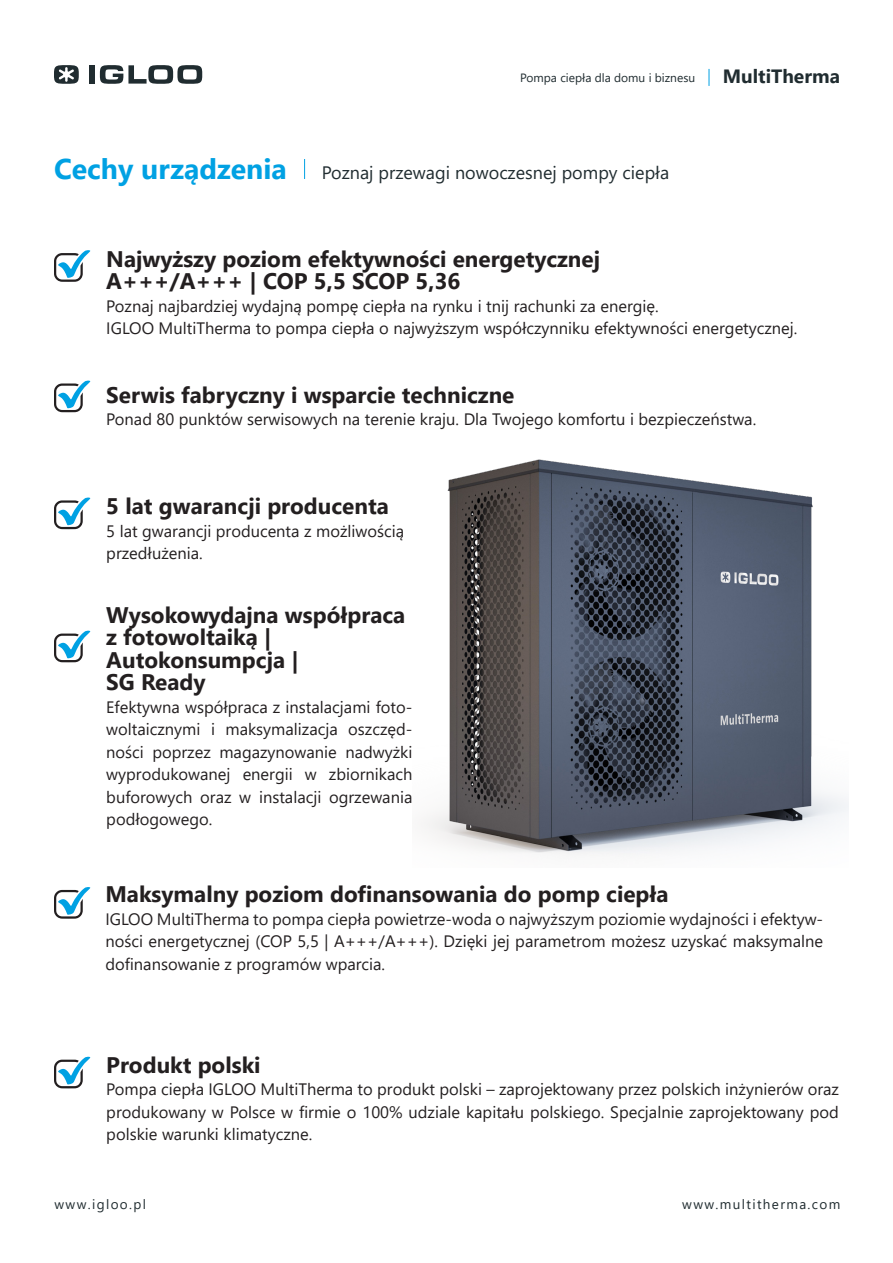
<style>
.page{position:relative;width:893px;height:1263px;background:#fff}
.page>*{position:absolute;margin:0;border:0;box-sizing:border-box;transform-origin:0 0}
.t1{font:700 28.5px "Segoe UI";color:#00a1e3}
.t2{font:700 22.5px/22.5px "Segoe UI";color:#231f20}
.t3{font:700 19.2px "Segoe UI";color:#202c30}
.t4{font:18px "Segoe UI";color:#202c30}
.t5{font:16.5px/22.5px "Segoe UI";color:#231f20;text-align:justify}
.t6{font:13.5px "Segoe UI";letter-spacing:.1em;color:#202c30}
.t7{font:12px "Segoe UI";color:#202c30}
</style>
<div class="page">
<svg style="left:709px;top:69px;width:1px;height:17px"></svg>
<div style="left:90px;top:65px;width:5px;height:19px;background:#202c30"></div>
<svg style="left:100px;top:65px;width:102px;height:19px"></svg>
<svg style="left:54px;top:65px;width:25px;height:19px"></svg>
<img style="left:424px;top:459px;width:425px;height:395px">
<svg style="left:304px;top:159px;width:1px;height:20px"></svg>
<svg style="left:54px;top:630px;width:36px;height:32px"></svg>
<svg style="left:54px;top:887px;width:36px;height:32px"></svg>
<svg style="left:54px;top:1056px;width:36px;height:32px"></svg>
<svg style="left:54px;top:497px;width:36px;height:32px"></svg>
<svg style="left:54px;top:250px;width:36px;height:32px"></svg>
<svg style="left:54px;top:380px;width:36px;height:32px"></svg>
<p class="t7" style="left:520px;top:67px;width:176px">Pompa ciepła dla domu i biznesu</p>
<p class="t3" style="left:723px;top:58px;width:119px">MultiTherma</p>
<p class="t1" style="left:54px;top:142px;width:234px">Cechy urządzenia</p>
<p class="t4" style="left:322px;top:156px;width:349px">Poznaj przewagi nowoczesnej pompy ciepła</p>
<p class="t2" style="left:106px;top:246px;width:495px">Najwyższy poziom efektywności energetycznej<br>A+++/A+++ | COP 5,5 SCOP 5,36</p>
<p class="t5" style="left:106px;top:293px;width:554px">Poznaj najbardziej wydajną pompę ciepła na rynku i tnij rachunki za energię.</p>
<p class="t5" style="left:106px;top:316px;width:693px">IGLOO MultiTherma to pompa ciepła o najwyższym współczynniku efektywności energetycznej.</p>
<p class="t2" style="left:106px;top:382px;width:410px">Serwis fabryczny i wsparcie techniczne</p>
<p class="t5" style="left:106px;top:407px;width:651px">Ponad 80 punktów serwisowych na terenie kraju. Dla Twojego komfortu i bezpieczeństwa.</p>
<p class="t2" style="left:106px;top:493px;width:284px">5 lat gwarancji producenta</p>
<p class="t5" style="left:106px;top:518px;width:299px">5 lat gwarancji producenta z możliwością przedłużenia.</p>
<p class="t2" style="left:106px;top:602px;width:301px">Wysokowydajna współpraca z fotowoltaiką |<br>Autokonsumpcja |<br>SG Ready</p>
<p class="t5" style="left:106px;top:694px;width:308px">Efektywna współpraca z instalacjami foto&shy;woltaicznymi i maksymalizacja oszczęd&shy;ności poprzez magazynowanie nadwyżki wyprodukowanej energii w zbiornikach buforowych oraz w instalacji ogrzewania podłogowego.</p>
<p class="t2" style="left:105px;top:881px;width:565px">Maksymalny poziom dofinansowania do pomp ciepła</p>
<p class="t5" style="left:105px;top:906px;width:719px">IGLOO MultiTherma to pompa ciepła powietrze-woda o najwyższym poziomie wydajności i efektyw&shy;ności energetycznej (COP 5,5 | A+++/A+++). Dzięki jej parametrom możesz uzyskać maksymalne dofinansowanie z programów wparcia.</p>
<p class="t2" style="left:106px;top:1052px;width:156px">Produkt polski</p>
<p class="t5" style="left:106px;top:1077px;width:734px">Pompa ciepła IGLOO MultiTherma to produkt polski – zaprojektowany przez polskich inżynierów oraz produkowany w Polsce w firmie o 100% udziale kapitału polskiego. Specjalnie zaprojektowany pod polskie warunki klimatyczne.</p>
<p class="t6" style="left:55px;top:1191px;width:93px">www.igloo.pl</p>
<p class="t6" style="left:682px;top:1191px;width:160px">www.multitherma.com</p>
</div>
